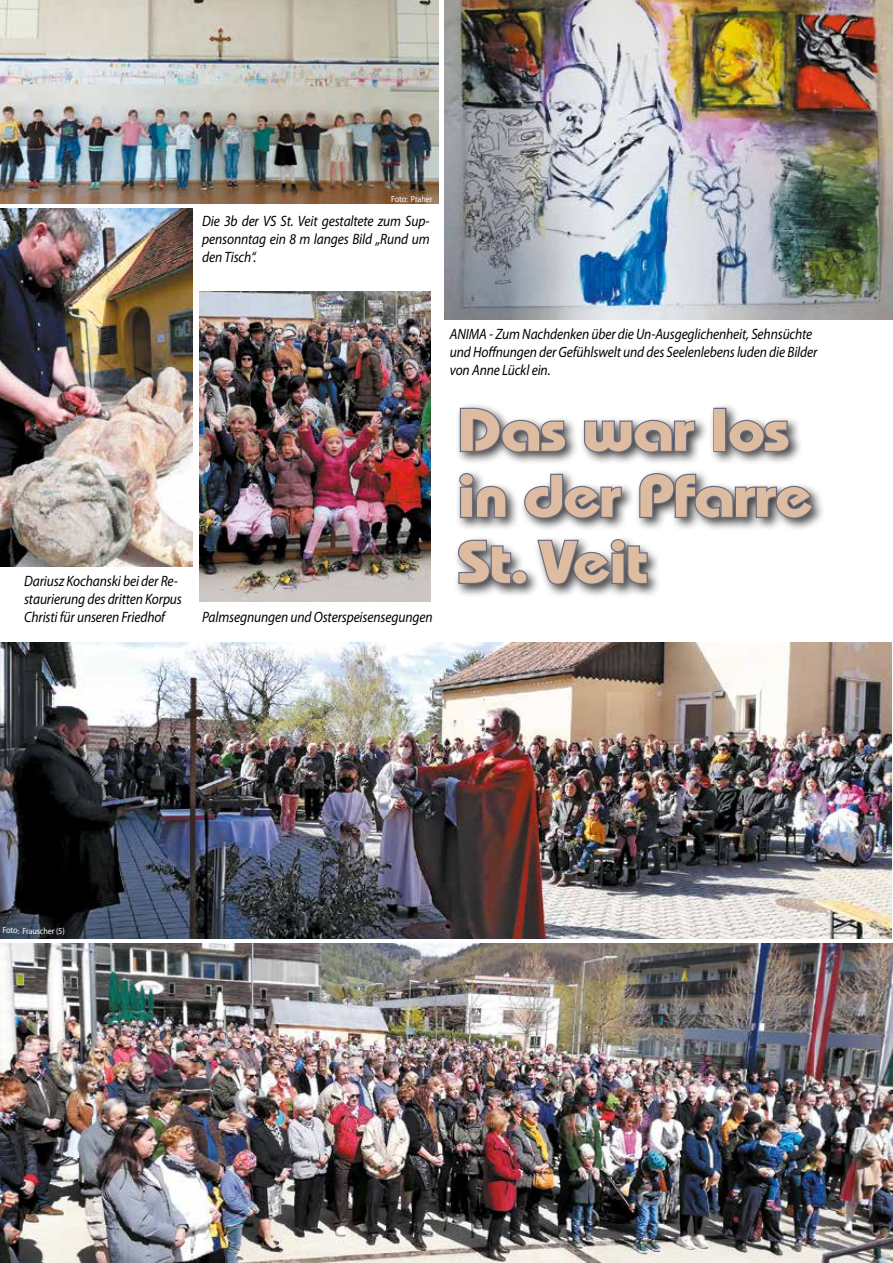
<style>
.page{position:relative;width:893px;height:1263px;background:#fff}
.page>*{position:absolute;margin:0;border:0;box-sizing:border-box;transform-origin:0 0}
.t1{font:700 59.85px/66px "Bauhaus Std";letter-spacing:-.025em;color:#debca1;scale:1.13 1}
.t2{font:italic 15px/18px "Myriad Pro";letter-spacing:-.01em;color:#000;scale:.9 1}
.t3{font:9px "Myriad Pro";letter-spacing:-.02em;color:#fff;scale:.9 1}
</style>
<div class="page">
<div style="left:454px;top:403px;width:372px;height:195px;background:#000;opacity:.75"></div>
<svg style="left:459px;top:406px;width:108px;height:48px"></svg>
<svg style="left:583px;top:419px;width:113px;height:35px"></svg>
<div style="left:713px;top:408px;width:14px;height:44px;border:2px solid #6b6c7f"></div>
<svg style="left:727px;top:419px;width:64px;height:35px"></svg>
<svg style="left:458px;top:472px;width:50px;height:47px"></svg>
<svg style="left:523px;top:472px;width:100px;height:48px"></svg>
<svg style="left:638px;top:472px;width:177px;height:48px"></svg>
<svg style="left:457px;top:538px;width:55px;height:47px"></svg>
<div style="left:511px;top:570px;width:17px;height:15px;border:2px solid #6b6c7f;border-radius:50%"></div>
<svg style="left:536px;top:538px;width:113px;height:48px"></svg>
<img style="left:0;top:0;width:438px;height:204px">
<img style="left:0;top:208px;width:193px;height:358px">
<img style="left:444px;top:0;width:449px;height:319px">
<img style="left:0;top:943px;width:893px;height:320px">
<img style="left:0;top:642px;width:892px;height:296px">
<img style="left:200px;top:292px;width:231px;height:310px">
<p class="t3" style="left:391px;top:194px;width:47px">Foto: Praher</p>
<p class="t2" style="left:202px;top:212px;width:254px;text-align:justify">Die 3b der VS St. Veit gestaltete zum Sup&shy;pensonntag ein 8 m langes Bild „Rund um den Tisch“.</p>
<p class="t2" style="left:24px;top:572px;width:177px">Dariusz Kochanski bei der Re&shy;staurierung des dritten Korpus<br>Christi für unseren Friedhof</p>
<p class="t2" style="left:202px;top:608px;width:257px">Palmsegnungen und Osterspeisensegungen</p>
<p class="t2" style="left:450px;top:325px;width:410px">ANIMA - Zum Nachdenken über die Un-Ausgeglichenheit, Sehnsüchte und Hoffnungen der Gefühlswelt und des Seelenlebens luden die Bilder von Anne Lückl ein.</p>
<h1 class="t1" style="left:457px;top:396px;width:316px">Das war los in der Pfarre<br>St. Veit</h1>
<p class="t3" style="left:3px;top:926px;width:71px">Foto: Frauscher (5)</p>
</div>
